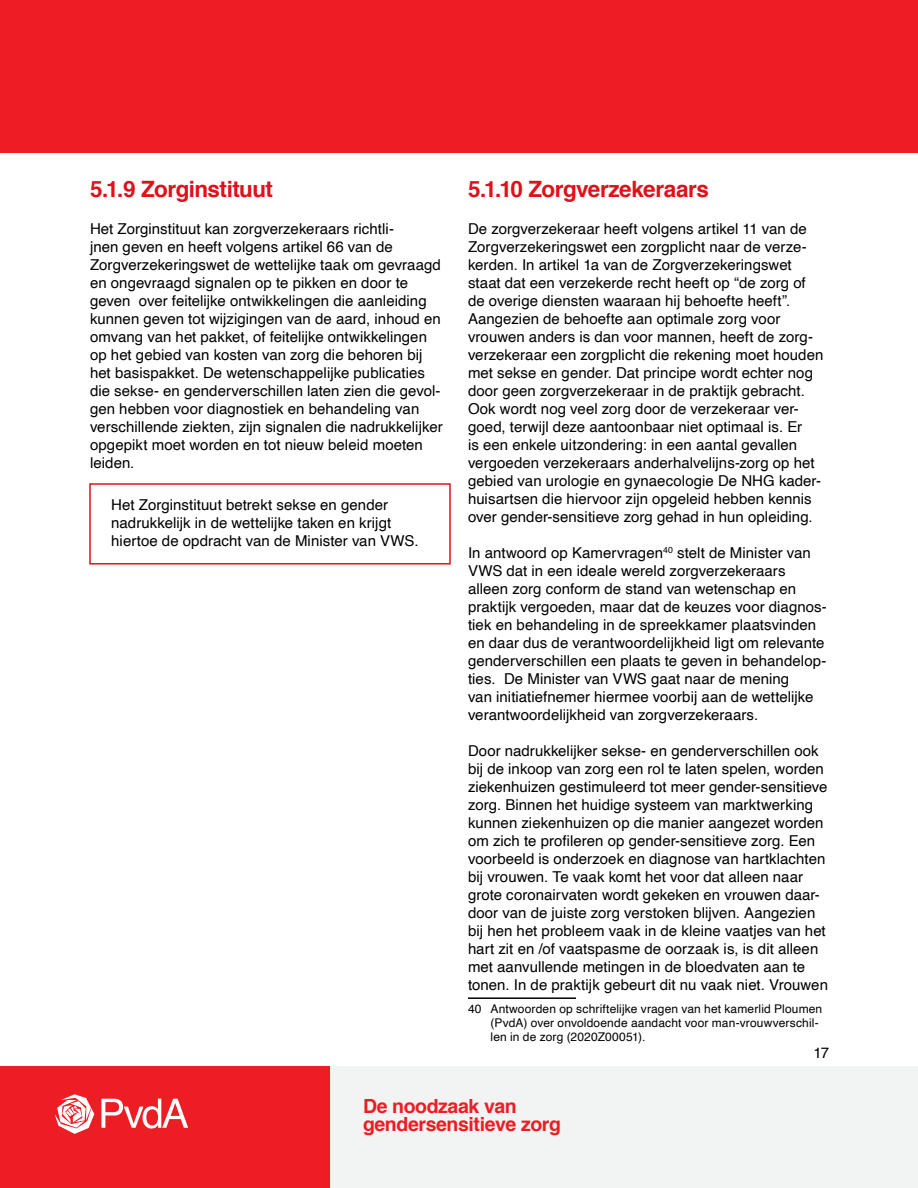
<style>
.page{position:relative;width:918px;height:1188px;background:#fff}
.page>*{position:absolute;margin:0;border:0;box-sizing:border-box;transform-origin:0 0}
.p_H3{font:700 22.5px "Helvetica";letter-spacing:-.025em;color:#df111a}
.t1{font:700 19.5px/18px "Helvetica";letter-spacing:-.02em;color:#ed1d24}
.Body_Text_-_2pt_Spac{font:15px/18px "Helvetica";letter-spacing:.005em;color:#000}
.Inzet_blok{font:15px/18px "Helvetica";letter-spacing:.005em;color:#000}
.Footnote{font:12px/14.4px "Helvetica";letter-spacing:.01em;color:#000}
</style>
<div class="page">
<div style="left:330px;top:1066px;width:588px;height:122px;background:#f2f3f3"></div>
<div style="left:0;top:0;width:918px;height:153px;background:#ed1d24"></div>
<div style="left:0;top:1066px;width:330px;height:122px;background:#ed1d24"></div>
<svg style="left:101px;top:1099px;width:87px;height:30px"></svg>
<svg style="left:55px;top:1094px;width:39px;height:40px"></svg>
<div style="left:89px;top:483px;width:362px;height:82px;border:2px solid #df111a"></div>
<hr style="left:468px;top:997px;width:108px;height:2px;background:#000">
<p class="p_H3" style="left:90px;top:170px;width:185px">5.1.9 Zorginstituut</p>
<p class="Body_Text_-_2pt_Spac" style="left:90px;top:220px;width:354px">Het Zorginstituut kan zorgverzekeraars richtli-<br>jnen geven en heeft volgens artikel 66 van de Zorgverzekeringswet de wettelijke taak om gevraagd en ongevraagd signalen op te pikken en door te geven over feitelijke ontwikkelingen die aanleiding kunnen geven tot wijzigingen van de aard, inhoud en omvang van het pakket, of feitelijke ontwikkelingen op het gebied van kosten van zorg die behoren bij het basispakket. De wetenschappelijke publicaties die sekse- en genderverschillen laten zien die gevol&shy;gen hebben voor diagnostiek en behandeling van verschillende ziekten, zijn signalen die nadrukkelijker opgepikt moet worden en tot nieuw beleid moeten leiden.</p>
<p class="Inzet_blok" style="left:111px;top:496px;width:309px">Het Zorginstituut betrekt sekse en gender nadrukkelijk in de wettelijke taken en krijgt hiertoe de opdracht van de Minister van VWS.</p>
<p class="p_H3" style="left:468px;top:170px;width:242px">5.1.10 Zorgverzekeraars</p>
<p class="Body_Text_-_2pt_Spac" style="left:468px;top:220px;width:357px">De zorgverzekeraar heeft volgens artikel 11 van de Zorgverzekeringswet een zorgplicht naar de verze&shy;kerden. In artikel 1a van de Zorgverzekeringswet staat dat een verzekerde recht heeft op “de zorg of de overige diensten waaraan hij behoefte heeft”.<br>Aangezien de behoefte aan optimale zorg voor vrouwen anders is dan voor mannen, heeft de zorg&shy;verzekeraar een zorgplicht die rekening moet houden met sekse en gender. Dat principe wordt echter nog door geen zorgverzekeraar in de praktijk gebracht.<br>Ook wordt nog veel zorg door de verzekeraar ver&shy;goed, terwijl deze aantoonbaar niet optimaal is. Er<br>is een enkele uitzondering: in een aantal gevallen vergoeden verzekeraars anderhalvelijns-zorg op het gebied van urologie en gynaecologie De NHG kader&shy;huisartsen die hiervoor zijn opgeleid hebben kennis over gender-sensitieve zorg gehad in hun opleiding.</p>
<p class="Body_Text_-_2pt_Spac" style="left:468px;top:544px;width:360px">In antwoord op Kamervragen<sup>40</sup> stelt de Minister van VWS dat in een ideale wereld zorgverzekeraars alleen zorg conform de stand van wetenschap en praktijk vergoeden, maar dat de keuzes voor diagnos&shy;tiek en behandeling in de spreekkamer plaatsvinden en daar dus de verantwoordelijkheid ligt om relevante genderverschillen een plaats te geven in behandelop&shy;ties. De Minister van VWS gaat naar de mening<br>van initiatiefnemer hiermee voorbij aan de wettelijke verantwoordelijkheid van zorgverzekeraars.</p>
<p class="Body_Text_-_2pt_Spac" style="left:468px;top:742px;width:362px">Door nadrukkelijker sekse- en genderverschillen ook bij de inkoop van zorg een rol te laten spelen, worden ziekenhuizen gestimuleerd tot meer gender-sensitieve zorg. Binnen het huidige systeem van marktwerking kunnen ziekenhuizen op die manier aangezet worden om zich te profileren op gender-sensitieve zorg. Een voorbeeld is onderzoek en diagnose van hartklachten bij vrouwen. Te vaak komt het voor dat alleen naar grote coronairvaten wordt gekeken en vrouwen daar&shy;door van de juiste zorg verstoken blijven. Aangezien bij hen het probleem vaak in de kleine vaatjes van het hart zit en /of vaatspasme de oorzaak is, is dit alleen met aanvullende metingen in de bloedvaten aan te tonen. In de praktijk gebeurt dit nu vaak niet. Vrouwen</p>
<p class="Footnote" style="left:490px;top:1002px;width:333px;text-indent:-22px">40 Antwoorden op schriftelijke vragen van het kamerlid Ploumen (PvdA) over onvoldoende aandacht voor man-vrouwverschil&shy;len in de zorg (2020Z00051).</p>
<p class="Body_Text_-_2pt_Spac" style="left:813px;top:1044px;width:17px">17</p>
<h2 class="t1" style="left:363px;top:1097px;width:200px">De noodzaak van gendersensitieve zorg</h2>
</div>
